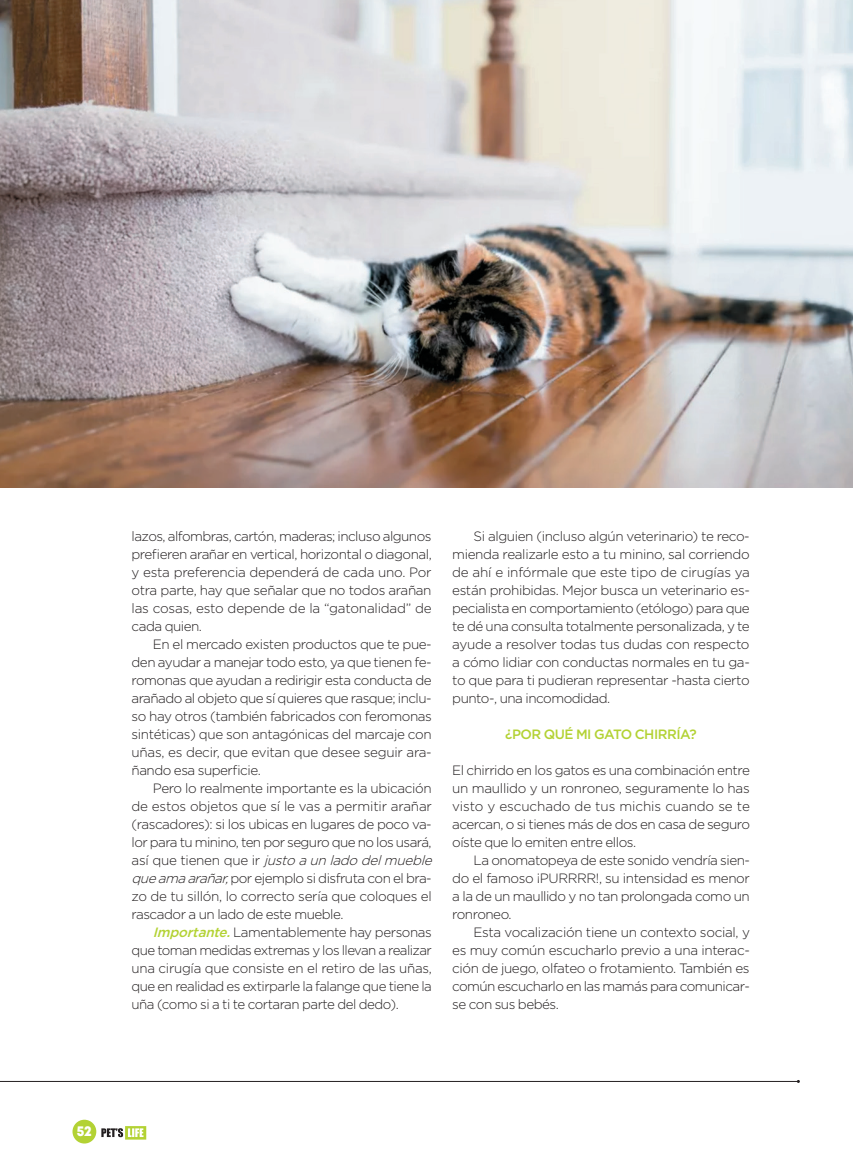
<style>
.page{position:relative;width:853px;height:1172px;background:#fff}
.page>*{position:absolute;margin:0;border:0;box-sizing:border-box;transform-origin:0 0}
.t1{font:14.4px "Mont Heavy DEMO";color:#fff;scale:.93 1}
.t2{font:300 13.5px/18px "Gotham";letter-spacing:-.035em;color:#231f20;text-align:justify}
.t3{font:500 13.5px "Gotham";letter-spacing:-.035em;color:#b3d234}
.s1{font-style:italic}
.s2{font-weight:500;font-style:italic;color:#b3d234}
</style>
<div class="page">
<div style="left:72px;top:1120px;width:24px;height:23px;background:#b3d234;border-radius:50%"></div>
<svg style="left:101px;top:1126px;width:45px;height:13px"></svg>
<hr style="left:0;top:1081px;width:798px;height:1px;background:#231f20">
<img style="left:0;top:0;width:853px;height:487px">
<p class="t2" style="left:132px;top:527px;width:302px">lazos, alfombras, cartón, maderas; incluso algunos prefieren arañar en vertical, horizontal o diagonal, y esta preferencia dependerá de cada uno. Por otra parte, hay que señalar que no todos arañan las cosas, esto depende de la “gatonalidad” de cada quien.</p>
<p class="t2" style="left:132px;top:635px;width:302px;text-indent:21px">En el mercado existen productos que te pue&shy;den ayudar a manejar todo esto, ya que tienen fe&shy;romonas que ayudan a redirigir esta conducta de arañado al objeto que sí quieres que rasque; inclu&shy;so hay otros (también fabricados con feromonas sintéticas) que son antagónicas del marcaje con uñas, es decir, que evitan que desee seguir ara&shy;ñando esa superficie.</p>
<p class="t2" style="left:132px;top:779px;width:306px;text-align:left;text-indent:21px">Pero lo realmente importante es la ubicación de estos objetos que sí le vas a permitir arañar (rascadores): si los ubicas en lugares de poco va&shy;lor para tu minino, ten por seguro que no los usará, a s í q u e t i e n e n q u e i r <span class="s1">justoaunladodelmueble queamaarañar,</span>por ejemplo si disfruta con el bra&shy;zo de tu sillón, lo correcto sería que coloques el rascador a un lado de este mueble.</p>
<p class="t2" style="left:132px;top:923px;width:302px;text-indent:21px"><span class="s2">Importante.</span>Lamentablemente hay personas que toman medidas extremas y los llevan a realizar una cirugía que consiste en el retiro de las uñas, que en realidad es extirparle la falange que tiene la uña (como si a ti te cortaran parte del dedo).</p>
<p class="t2" style="left:452px;top:527px;width:299px;text-indent:21px">Si alguien (incluso algún veterinario) te reco&shy;mienda realizarle esto a tu minino, sal corriendo de ahí e infórmale que este tipo de cirugías ya están prohibidas. Mejor busca un veterinario es&shy;pecialista en comportamiento (etólogo) para que te dé una consulta totalmente personalizada, y te ayude a resolver todas tus dudas con respecto a cómo lidiar con conductas normales en tu ga&shy;to que para ti pudieran representar -hasta cierto punto-, una incomodidad.</p>
<p class="t3" style="left:505px;top:726px;width:193px">¿POR QUÉ MI GATO CHIRRÍA?</p>
<p class="t2" style="left:452px;top:761px;width:299px">El chirrido en los gatos es una combinación entre un maullido y un ronroneo, seguramente lo has visto y escuchado de tus michis cuando se te acercan, o si tienes más de dos en casa de seguro oíste que lo emiten entre ellos.</p>
<p class="t2" style="left:452px;top:851px;width:299px;text-indent:21px">La onomatopeya de este sonido vendría sien&shy;do el famoso ¡PURRRR!, su intensidad es menor a la de un maullido y no tan prolongada como un ronroneo.</p>
<p class="t2" style="left:452px;top:923px;width:299px;text-indent:21px">Esta vocalización tiene un contexto social, y es muy común escucharlo previo a una interac&shy;ción de juego, olfateo o frotamiento. También es común escucharlo en las mamás para comunicar&shy;se con sus bebés.</p>
<p class="t1" style="left:77px;top:1123px;width:18px">52</p>
</div>
